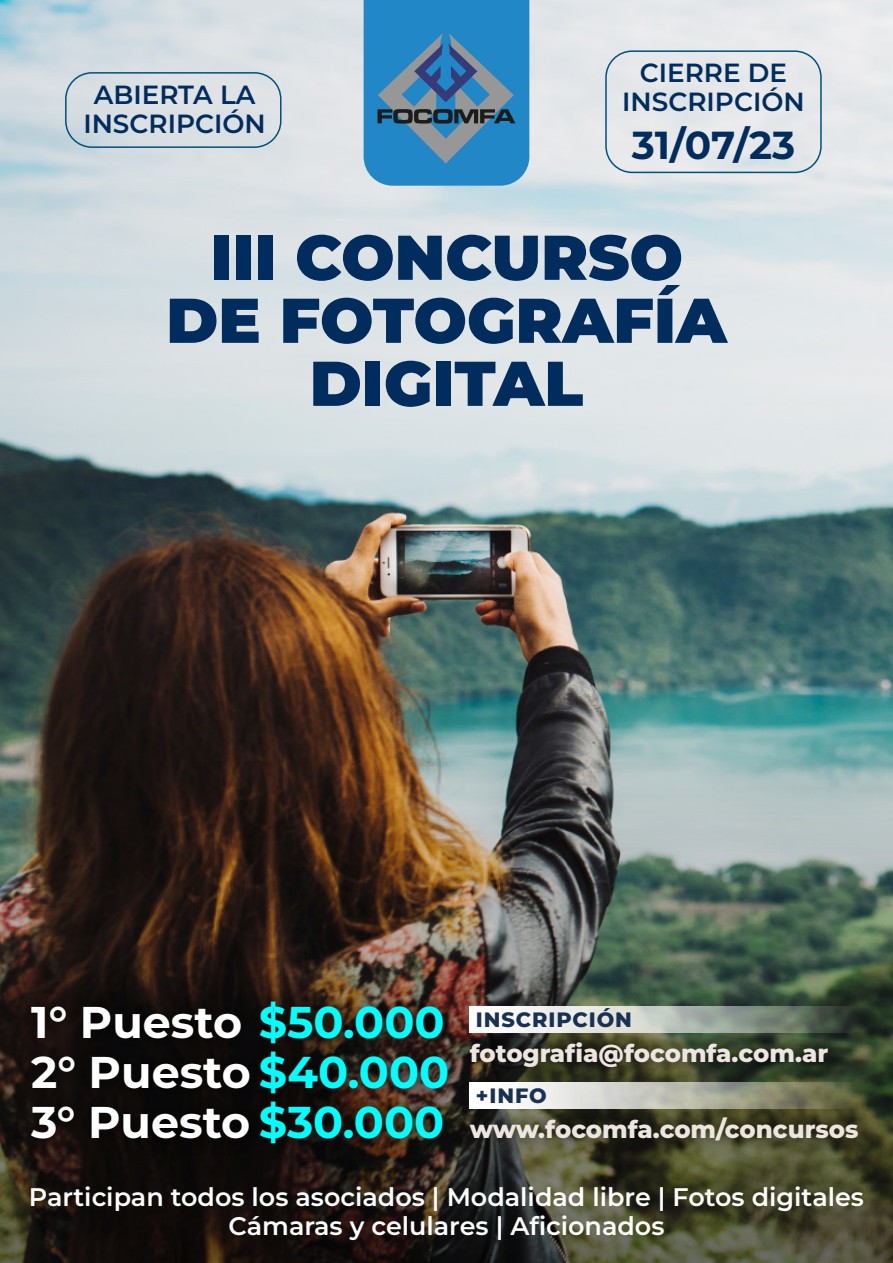
<style>
.page{position:relative;width:893px;height:1263px;background:#fff}
.page>*{position:absolute;margin:0;border:0;box-sizing:border-box;transform-origin:0 0}
.t1{font:900 63px/63px "Montserrat";color:#002d5d;text-align:center}
.t2{font:700 44.4px/49.9px "Montserrat";color:#fff;text-align:justify}
.t3{font:700 39px "Montserrat";color:#002d5d}
.t4{font:600 26.25px/28.8px "Montserrat";color:#002d5d;text-align:center}
.t5{font:600 25.5px/28.8px "Montserrat";color:#fff;text-align:center}
.t6{font:800 24.45px "Montserrat";color:#ede5e0}
.t7{font:800 20.7px "Montserrat";letter-spacing:.045em;color:#183254}
.s1{color:#0ff}
</style>
<div class="page">
<img style="left:0;top:0;width:893px;height:762px">
<img style="left:0;top:762px;width:893px;height:501px">
<svg style="left:364px;top:0;width:165px;height:186px;background:#3683b6"></svg>
<div style="left:65px;top:72px;width:216px;height:76px;border:2px solid #00517d;border-radius:26px"></div>
<div style="left:605px;top:50px;width:217px;height:123px;border:2px solid #00517d;border-radius:26px"></div>
<img style="left:499px;top:1091px;width:392px;height:79px">
<img style="left:499px;top:1015px;width:366px;height:79px">
<svg style="left:499px;top:1083px;width:359px;height:26px;background:#b4b5a6"></svg>
<svg style="left:499px;top:1007px;width:359px;height:25px;background:#abb2aa"></svg>
<img style="left:6px;top:974px;width:493px;height:201px">
<p class="t4" style="left:83px;top:80px;width:184px">ABIERTA LA<br>INSCRIPCIÓN</p>
<p class="t4" style="left:622px;top:57px;width:184px">CIERRE DE<br>INSCRIPCIÓN</p>
<h3 class="t3" style="left:632px;top:119px;width:165px">31/07/23</h3>
<h1 class="t1" style="left:166px;top:224px;width:562px">III CONCURSO<br>DE FOTOGRAFÍA<br>DIGITAL</h1>
<h2 class="t2" style="left:31px;top:996px;width:419px">1° Puesto <span class="s1">$50.000<br></span>2° Puesto <span class="s1">$40.000<br></span>3° Puesto <span class="s1">$30.000</span></h2>
<p class="t7" style="left:476px;top:1006px;width:158px">INSCRIPCIÓN</p>
<p class="t6" style="left:470px;top:1036px;width:360px">fotografia@focomfa.com.ar</p>
<p class="t7" style="left:476px;top:1082px;width:72px">+INFO</p>
<p class="t6" style="left:470px;top:1113px;width:390px">www.focomfa.com/concursos</p>
<p class="t5" style="left:29px;top:1181px;width:837px">Participan todos los asociados | Modalidad libre | Fotos digitales<br>Cámaras y celulares | Aficionados</p>
</div>
